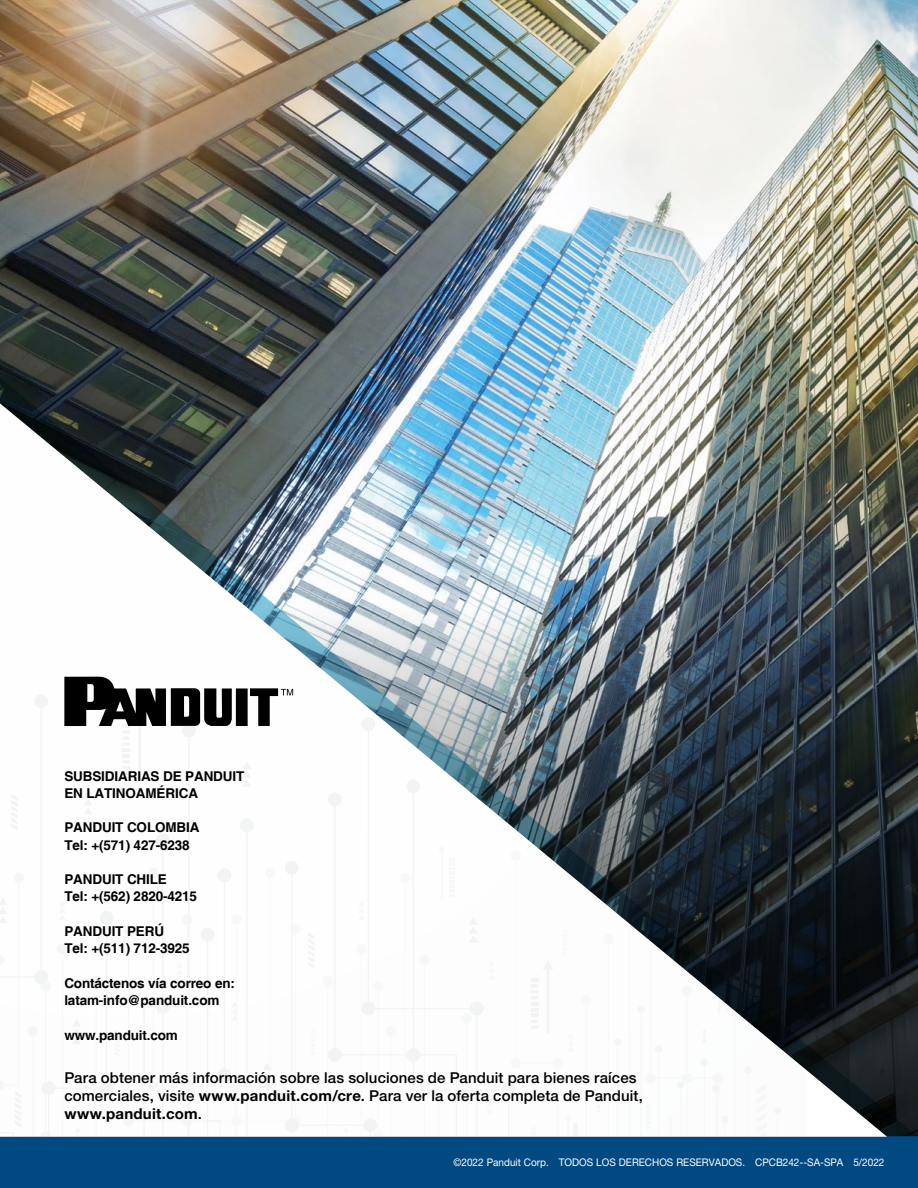
<style>
.page{position:relative;width:918px;height:1188px;background:#fff}
.page>*{position:absolute;margin:0;border:0;box-sizing:border-box;transform-origin:0 0}
.t1{font:500 15px/18px "Helvetica Neue LT Std";letter-spacing:.005em;color:#000}
.t2{font:700 13.5px/17.2px "Helvetica";letter-spacing:-.01em;color:#000}
.t3{font:10.5px "Helvetica Neue LT Std";color:#fff;scale:.95 1}
.s1{font-weight:700}
</style>
<div class="page">
<img style="left:0;top:0;width:918px;height:346px">
<div style="left:0;top:1137px;width:918px;height:51px;background:#004981"></div>
<img style="left:0;top:346px;width:918px;height:791px">
<svg style="left:807px;top:403px;width:80px;height:734px;background:#353a3a"></svg>
<img style="left:0;top:403px;width:807px;height:734px">
<svg style="left:0;top:677px;width:804px;height:460px"></svg>
<p class="t2" style="left:64px;top:768px;width:182px">SUBSIDIARIAS DE PANDUIT<br>EN LATINOAMÉRICA</p>
<p class="t2" style="left:64px;top:820px;width:137px">PANDUIT COLOMBIA<br>Tel: +(571) 427-6238</p>
<p class="t2" style="left:64px;top:872px;width:134px">PANDUIT CHILE<br>Tel: +(562) 2820-4215</p>
<p class="t2" style="left:64px;top:923px;width:127px">PANDUIT PERÚ<br>Tel: +(511) 712-3925</p>
<p class="t2" style="left:64px;top:975px;width:172px">Contáctenos vía correo en: latam-info@panduit.com</p>
<p class="t2" style="left:64px;top:1027px;width:115px">www.panduit.com</p>
<p class="t1" style="left:64px;top:1068px;width:580px">Para obtener más información sobre las soluciones de Panduit para bienes raíces comerciales, visite <span class="s1">www.panduit.com/cre</span>. Para ver la oferta completa de Panduit, <span class="s1">www.panduit.com</span>.</p>
<p class="t3" style="left:454px;top:1156px;width:455px">©2022 Panduit Corp. TODOS LOS DERECHOS RESERVADOS. CPCB242--SA-SPA 5/2022</p>
</div>
